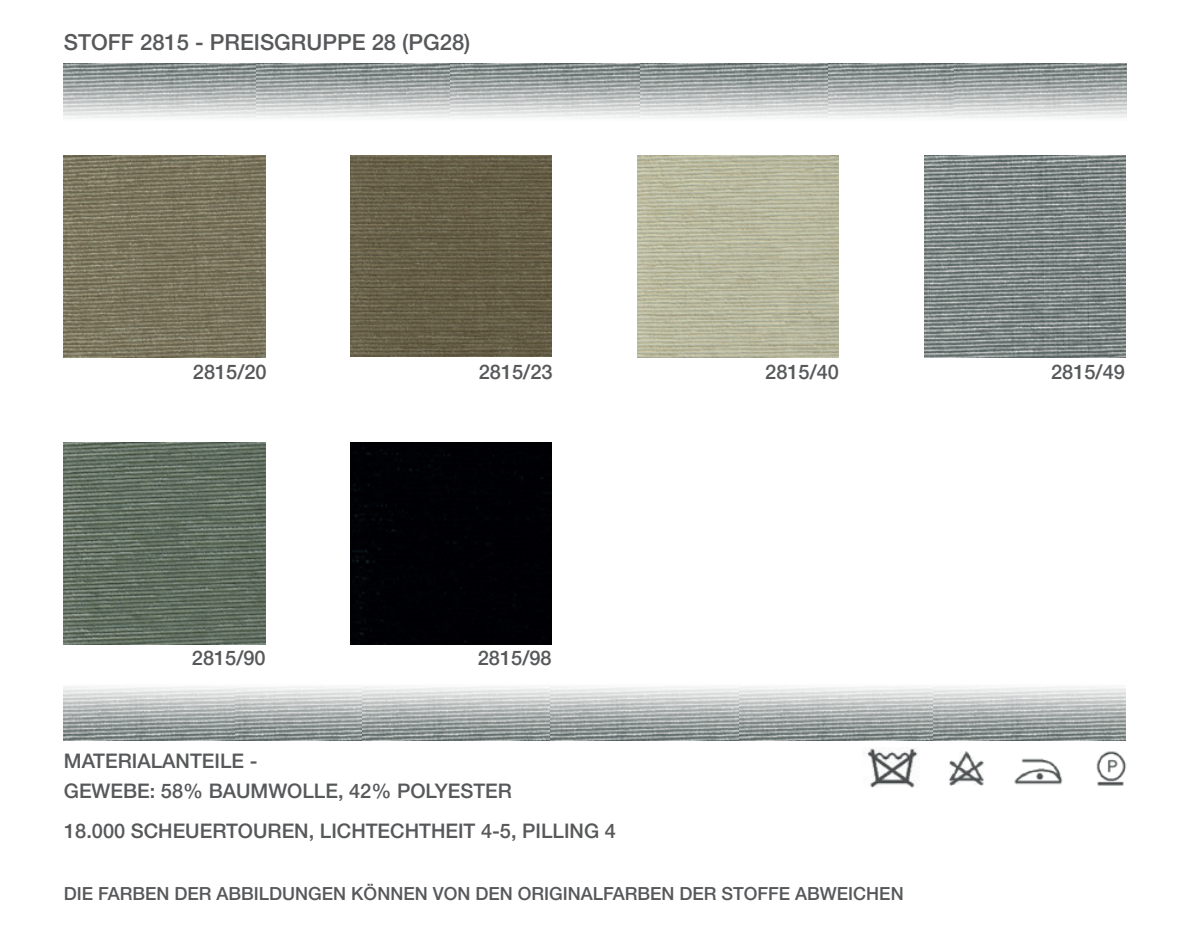
<style>
.page{position:relative;width:1191px;height:936px;background:#fff}
.page>*{position:absolute;margin:0;border:0;box-sizing:border-box;transform-origin:0 0}
.t1{font:500 22px "Helvetica Neue LT";color:#57585a}
.t2{font:500 20px "Helvetica Neue LT";color:#57585a}
.t3{font:500 18px "Helvetica Neue LT";color:#57585a}
</style>
<div class="page">
<img style="left:64px;top:156px;width:201px;height:201px">
<img style="left:350px;top:155px;width:201px;height:202px">
<img style="left:637px;top:156px;width:202px;height:201px">
<img style="left:924px;top:156px;width:201px;height:201px">
<img style="left:64px;top:442px;width:201px;height:202px">
<div style="left:350px;top:442px;width:201px;height:202px;background:#010105"></div>
<img style="left:64px;top:64px;width:576px;height:55px">
<img style="left:640px;top:64px;width:188px;height:55px">
<img style="left:828px;top:64px;width:126px;height:55px">
<img style="left:954px;top:64px;width:172px;height:55px">
<img style="left:1014px;top:758px;width:49px;height:27px">
<img style="left:864px;top:747px;width:54px;height:40px">
<img style="left:949px;top:751px;width:35px;height:34px">
<img style="left:1096px;top:751px;width:31px;height:35px">
<img style="left:549px;top:686px;width:576px;height:54px">
<img style="left:361px;top:686px;width:188px;height:54px">
<img style="left:235px;top:686px;width:126px;height:54px">
<img style="left:63px;top:686px;width:172px;height:54px">
<p class="t1" style="left:64px;top:29px;width:408px">STOFF 2815 - PREISGRUPPE 28 (PG28)</p>
<p class="t2" style="left:193px;top:359px;width:75px">2815/20</p>
<p class="t2" style="left:479px;top:359px;width:75px">2815/23</p>
<p class="t2" style="left:765px;top:359px;width:75px">2815/40</p>
<p class="t2" style="left:1051px;top:359px;width:75px">2815/49</p>
<p class="t2" style="left:192px;top:646px;width:75px">2815/90</p>
<p class="t2" style="left:478px;top:646px;width:75px">2815/98</p>
<p class="t2" style="left:64px;top:749px;width:195px">MATERIALANTEILE -</p>
<p class="t2" style="left:64px;top:779px;width:449px">GEWEBE: 58% BAUMWOLLE, 42% POLYESTER</p>
<p class="t2" style="left:64px;top:818px;width:553px">18.000 SCHEUERTOUREN, LICHTECHTHEIT 4-5, PILLING 4</p>
<p class="t3" style="left:64px;top:882px;width:841px">DIE FARBEN DER ABBILDUNGEN KÖNNEN VON DEN ORIGINALFARBEN DER STOFFE ABWEICHEN</p>
</div>
